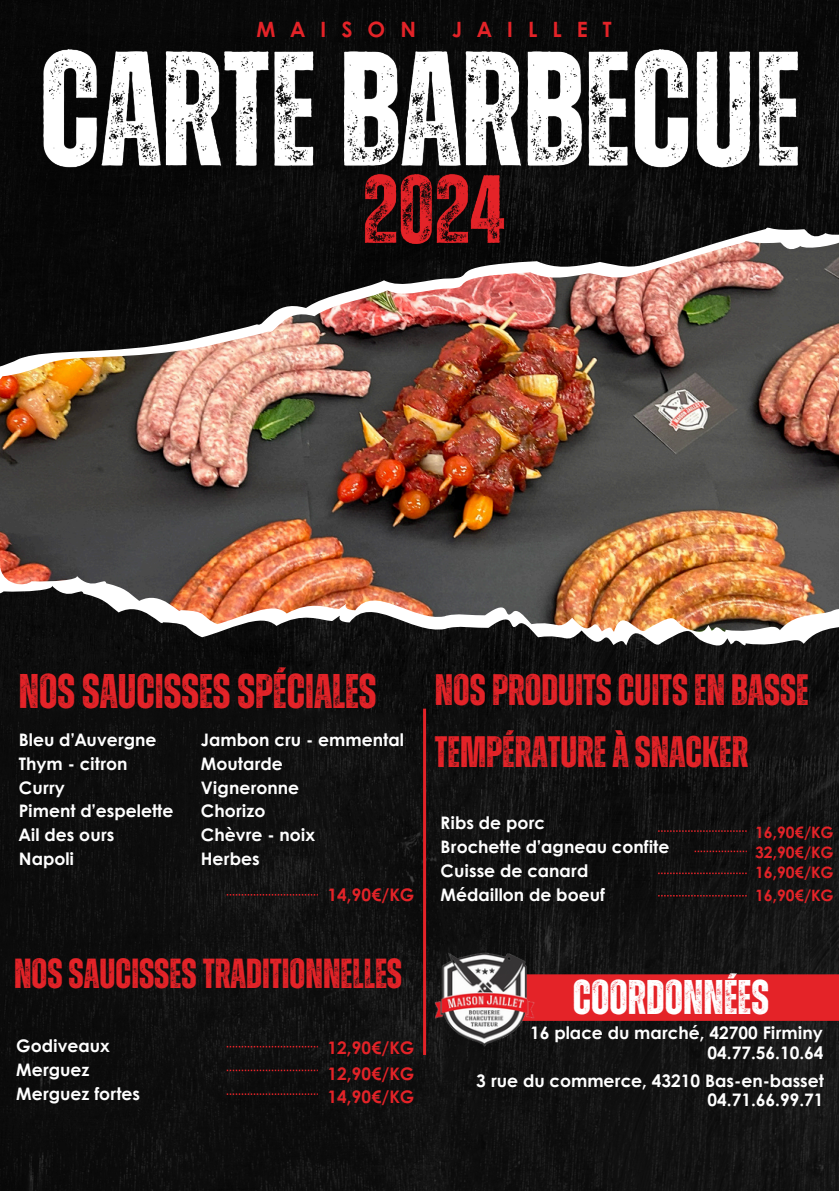
<style>
.page{position:relative;width:839px;height:1191px;background:#fff}
.page>*{position:absolute;margin:0;border:0;box-sizing:border-box;transform-origin:0 0}
.t1{font:700 48.6px "Zuume Rough";color:#e42328}
.t2{font:700 48.6px "Zuume Rough";color:#fff}
.t3{font:700 44px/61.6px "Zuume Rough";color:#e42328}
.t4{font:700 42px "Zuume Rough";color:#e42328}
.t5{font:700 21.2px "Century Gothic";letter-spacing:.71em;color:#e42328}
.t6{font:700 17.2px "Century Gothic";color:#fff}
.t7{font:700 17.2px "Century Gothic";color:#e42328}
.t8{font:700 15.6px "Century Gothic";color:#e42328}
</style>
<div class="page">
<img style="left:0;top:0;width:838px;height:1191px">
<svg style="left:0;top:223px;width:838px;height:423px;background:#2c2c2c"></svg>
<img style="left:0;top:237px;width:838px;height:395px">
<hr style="left:423px;top:709px;width:3px;height:346px;background:#e42328">
<svg style="left:227px;top:894px;width:91px;height:2px"></svg>
<svg style="left:658px;top:830px;width:88px;height:2px"></svg>
<svg style="left:227px;top:1093px;width:91px;height:2px"></svg>
<svg style="left:227px;top:1070px;width:91px;height:1px"></svg>
<svg style="left:227px;top:1046px;width:91px;height:1px"></svg>
<svg style="left:658px;top:873px;width:88px;height:1px"></svg>
<svg style="left:658px;top:895px;width:88px;height:2px"></svg>
<svg style="left:694px;top:851px;width:52px;height:1px"></svg>
<div style="left:562px;top:974px;width:276px;height:47px;background:#e42328"></div>
<img style="left:1px;top:13px;width:837px;height:204px">
<img style="left:340px;top:153px;width:190px;height:121px">
<img style="left:425px;top:940px;width:137px;height:122px">
<p class="t5" style="left:256px;top:14px;width:161px">MAISON</p>
<p class="t5" style="left:452px;top:14px;width:161px">JAILLET</p>
<p class="t1" style="left:19px;top:669px;width:359px">NOSSAUCISSESSPÉCIALES</p>
<p class="t3" style="left:435px;top:661px;width:375px">NOSPRODUITSCUITSEN BASSE<br>TEMPÉRATUREÀSNACKER</p>
<p class="t6" style="left:19px;top:727px;width:139px">Bleu d’Auvergne</p>
<p class="t6" style="left:19px;top:750px;width:110px">Thym - citron</p>
<p class="t6" style="left:19px;top:774px;width:47px">Curry</p>
<p class="t6" style="left:19px;top:798px;width:156px">Piment d’espelette</p>
<p class="t6" style="left:19px;top:822px;width:97px">Ail des ours</p>
<p class="t6" style="left:19px;top:845px;width:57px">Napoli</p>
<p class="t6" style="left:201px;top:727px;width:204px">Jambon cru - emmental</p>
<p class="t6" style="left:201px;top:750px;width:83px">Moutarde</p>
<p class="t6" style="left:201px;top:774px;width:100px">Vigneronne</p>
<h6 class="t6" style="left:201px;top:798px;width:66px">Chorizo</h6>
<h6 class="t6" style="left:201px;top:822px;width:116px">Chèvre - noix</h6>
<h6 class="t6" style="left:201px;top:845px;width:60px">Herbes</h6>
<p class="t6" style="left:440px;top:810px;width:106px">Ribs de porc</p>
<h3 class="t6" style="left:440px;top:834px;width:230px">Brochette d’agneau confite</h3>
<h3 class="t6" style="left:440px;top:857px;width:149px">Cuisse de canard</h3>
<p class="t6" style="left:440px;top:881px;width:166px">Médaillon de boeuf</p>
<p class="t8" style="left:755px;top:820px;width:80px">16,90€/KG</p>
<p class="t8" style="left:755px;top:840px;width:80px">32,90€/KG</p>
<p class="t8" style="left:755px;top:861px;width:80px">16,90€/KG</p>
<p class="t8" style="left:755px;top:883px;width:80px">16,90€/KG</p>
<p class="t7" style="left:327px;top:881px;width:88px">14,90€/KG</p>
<h6 class="t4" style="left:14px;top:954px;width:389px">NOSSAUCISSESTRADITIONNELLES</h6>
<h6 class="t6" style="left:16px;top:1033px;width:95px">Godiveaux</h6>
<p class="t6" style="left:16px;top:1057px;width:75px">Merguez</p>
<h4 class="t6" style="left:16px;top:1081px;width:125px">Merguez fortes</h4>
<h3 class="t7" style="left:327px;top:1035px;width:88px">12,90€/KG</h3>
<p class="t7" style="left:327px;top:1061px;width:88px">12,90€/KG</p>
<p class="t7" style="left:327px;top:1084px;width:88px">14,90€/KG</p>
<p class="t2" style="left:572px;top:975px;width:198px">COORDONNÉES</p>
<p class="t6" style="left:530px;top:1019px;width:294px">16 place du marché, 42700 Firminy</p>
<p class="t6" style="left:707px;top:1040px;width:118px">04.77.56.10.64</p>
<h6 class="t6" style="left:476px;top:1068px;width:349px">3 rue du commerce, 43210 Bas-en-basset</h6>
<h6 class="t6" style="left:707px;top:1086px;width:118px">04.71.66.99.71</h6>
</div>
